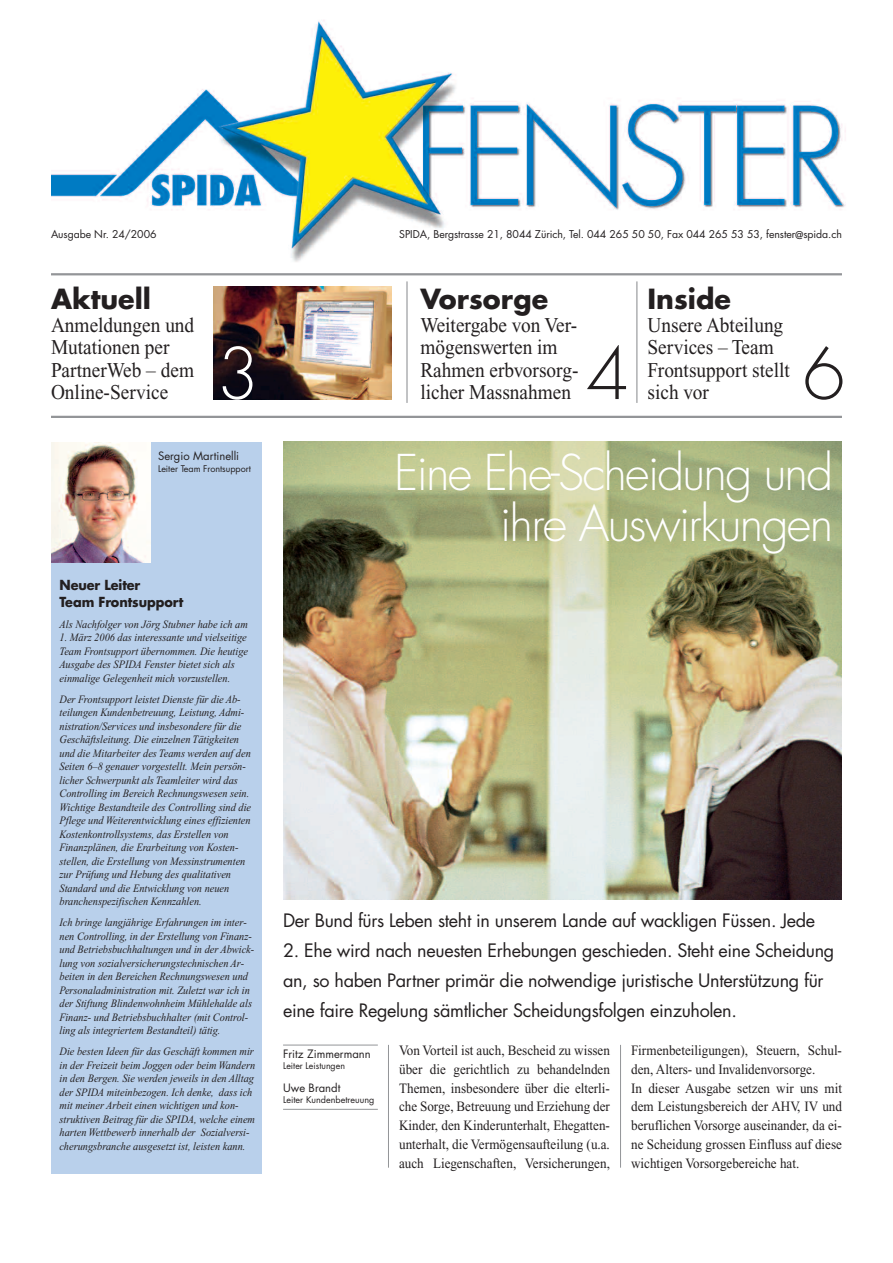
<style>
.page{position:relative;width:893px;height:1263px;background:#fff}
.page>*{position:absolute;margin:0;border:0;box-sizing:border-box;transform-origin:0 0}
.t1{font:300 69.3px "Futura";color:#231f20}
.t2{font:300 69.3px "Futura";color:#fff}
.t3{font:300 48px/51px "Futura";letter-spacing:-.035em;color:#fff;text-align:right}
.t4{font:700 27px "Futura";color:#231f20}
.t5{font:21px/22.5px "Times New Roman";color:#231f20;scale:.92 1}
.t6{font:18px/30px "Futura";letter-spacing:-.02em;color:#231f20}
.t7{font:14.25px/18.8px "Times New Roman";color:#231f20;text-align:justify;scale:.92 1}
.t8{font:700 13.5px/16.5px "Futura";letter-spacing:-.005em;color:#231f20;scale:.95 1}
.t9{font:italic 11.25px/13.5px "Times New Roman";color:#231f20;scale:.92 1}
.t10{font:11.25px "Futura";color:#231f20}
.t11{font:10.5px "Futura";letter-spacing:-.005em;color:#231f20}
.t12{font:9px "Futura";color:#231f20}
</style>
<div class="page">
<img style="left:283px;top:441px;width:559px;height:458px">
<div style="left:51px;top:442px;width:211px;height:732px;background:#b9d0eb"></div>
<hr style="left:620px;top:1045px;width:1px;height:123px;background:#939598">
<hr style="left:388px;top:1045px;width:1px;height:123px;background:#939598">
<img style="left:51px;top:20px;width:795px;height:271px">
<hr style="left:636px;top:281px;width:1px;height:122px;background:#939598">
<hr style="left:406px;top:281px;width:2px;height:122px;background:#939598">
<img style="left:213px;top:287px;width:179px;height:112px">
<hr style="left:51px;top:416px;width:791px;height:2px;background:#939598">
<hr style="left:51px;top:273px;width:791px;height:2px;background:#939598">
<img style="left:51px;top:442px;width:99px;height:121px">
<hr style="left:283px;top:1045px;width:95px;height:1px;background:#939598">
<hr style="left:283px;top:1109px;width:95px;height:1px;background:#939598">
<p class="t11" style="left:51px;top:230px;width:107px">Ausgabe Nr. 24/2006</p>
<p class="t11" style="left:399px;top:230px;width:444px">SPIDA, Bergstrasse 21, 8044 Zürich, Tel. 044 265 50 50, Fax 044 265 53 53, fenster@spida.ch</p>
<h3 class="t4" style="left:51px;top:287px;width:101px">Aktuell</h3>
<h3 class="t5" style="left:51px;top:316px;width:157px">Anmeldungen und<br>Mutationen per<br>PartnerWeb – dem<br>Online-Service</h3>
<h1 class="t2" style="left:216px;top:342px;width:44px">3</h1>
<p class="t10" style="left:158px;top:451px;width:83px">Sergio Martinelli</p>
<p class="t12" style="left:158px;top:464px;width:94px">Leiter Team Frontsupport</p>
<p class="t8" style="left:60px;top:578px;width:132px">Neuer Leiter<br>Team Frontsupport</p>
<p class="t9" style="left:60px;top:618px;width:206px">Als Nachfolger von Jörg Stubner habe ich am</p>
<p class="t9" style="left:60px;top:632px;width:206px">1. März 2006 das interessante und vielseitige Team Frontsupport übernommen. Die heutige Ausgabe des SPIDA Fenster bietet sich als einmalige Gelegenheit mich vorzustellen.</p>
<p class="t9" style="left:60px;top:693px;width:210px">Der Frontsupport leistet Dienste für die Ab&shy;teilungen Kundenbetreuung, Leistung, Admi&shy;nistration/Services und insbesondere für die Geschäftsleitung. Die einzelnen Tätigkeiten und die Mitarbeiter des Teams werden auf den Seiten 6–8 genauer vorgestellt. Mein persön&shy;licher Schwerpunkt als Teamleiter wird das Controlling im Bereich Rechnungswesen sein.<br>Wichtige Bestandteile des Controlling sind die Pflege und Weiterentwicklung eines effizienten Kostenkontrollsystems, das Erstellen von Finanzplänen, die Erarbeitung von Kosten&shy;stellen, die Erstellung von Messinstrumenten zur Prüfung und Hebung des qualitativen Standard und die Entwicklung von neuen branchenspezifischen Kennzahlen.</p>
<p class="t9" style="left:60px;top:917px;width:213px">Ich bringe langjährige Erfahrungen im inter&shy;nen Controlling, in der Erstellung von Finanz&shy;und Betriebsbuchhaltungen und in der Abwick&shy;lung von sozialversicherungstechnischen Ar&shy;beiten in den Bereichen Rechnungswesen und Personaladministration mit. Zuletzt war ich in der Stiftung Blindenwohnheim Mühlehalde als Finanz- und Betriebsbuchhalter (mit Control&shy;ling als integriertem Bestandteil) tätig.</p>
<p class="t9" style="left:60px;top:1046px;width:214px">Die besten Ideen für das Geschäft kommen mir in der Freizeit beim Joggen oder beim Wandern in den Bergen. Sie werden jeweils in den Alltag der SPIDA miteinbezogen. Ich denke, dass ich mit meiner Arbeit einen wichtigen und kon&shy;struktiven Beitrag für die SPIDA, welche einem harten Wettbewerb innerhalb der Sozialversi&shy;cherungsbranche ausgesetzt ist, leisten kann.</p>
<h3 class="t4" style="left:420px;top:287px;width:129px">Vorsorge</h3>
<h3 class="t5" style="left:420px;top:316px;width:173px">Weitergabe von Ver&shy;mögenswerten im<br>Rahmen erbvorsorg&shy;licher Massnahmen</h3>
<h1 class="t1" style="left:586px;top:342px;width:44px">4</h1>
<h3 class="t4" style="left:647px;top:287px;width:85px">Inside</h3>
<h3 class="t5" style="left:647px;top:316px;width:156px">Unsere Abteilung<br>Services – Team<br>Frontsupport stellt</h3>
<h3 class="t5" style="left:647px;top:383px;width:68px">sich vor</h3>
<h1 class="t1" style="left:802px;top:342px;width:44px">6</h1>
<h2 class="t3" style="left:394px;top:451px;width:441px">Eine Ehe-Scheidung und ihre Auswirkungen</h2>
<h3 class="t6" style="left:283px;top:907px;width:534px">Der Bund fürs Leben steht in unserem Lande auf wackligen Füssen. Jede</h3>
<h3 class="t6" style="left:283px;top:937px;width:553px">2. Ehe wird nach neuesten Erhebungen geschieden. Steht eine Scheidung an, so haben Partner primär die notwendige juristische Unterstützung für eine faire Regelung sämtlicher Scheidungsfolgen einzuholen.</h3>
<p class="t10" style="left:283px;top:1049px;width:89px">Fritz Zimmermann</p>
<p class="t12" style="left:283px;top:1062px;width:63px">Leiter Leistungen</p>
<p class="t10" style="left:283px;top:1083px;width:59px">Uwe Brandt</p>
<p class="t12" style="left:283px;top:1096px;width:93px">Leiter Kundenbetreuung</p>
<p class="t7" style="left:399px;top:1042px;width:231px">Von Vorteil ist auch, Bescheid zu wissen über die gerichtlich zu behandelnden Themen, insbesondere über die elterli&shy;che Sorge, Betreuung und Erziehung der Kinder, den Kinderunterhalt, Ehegatten&shy;unterhalt, die Vermögensaufteilung (u.a. auch Liegenschaften, Versicherungen,</p>
<p class="t7" style="left:631px;top:1042px;width:231px;text-align:left">Firmenbeteiligungen), Steuern, Schul&shy;den, Alters- und Invalidenvorsorge.<br>In dieser Ausgabe setzen wir uns mit dem Leistungsbereich der AHV, IV und beruflichen Vorsorge auseinander, da ei&shy;ne Scheidung grossen Einfluss auf diese wichtigen Vorsorgebereiche hat.</p>
</div>
